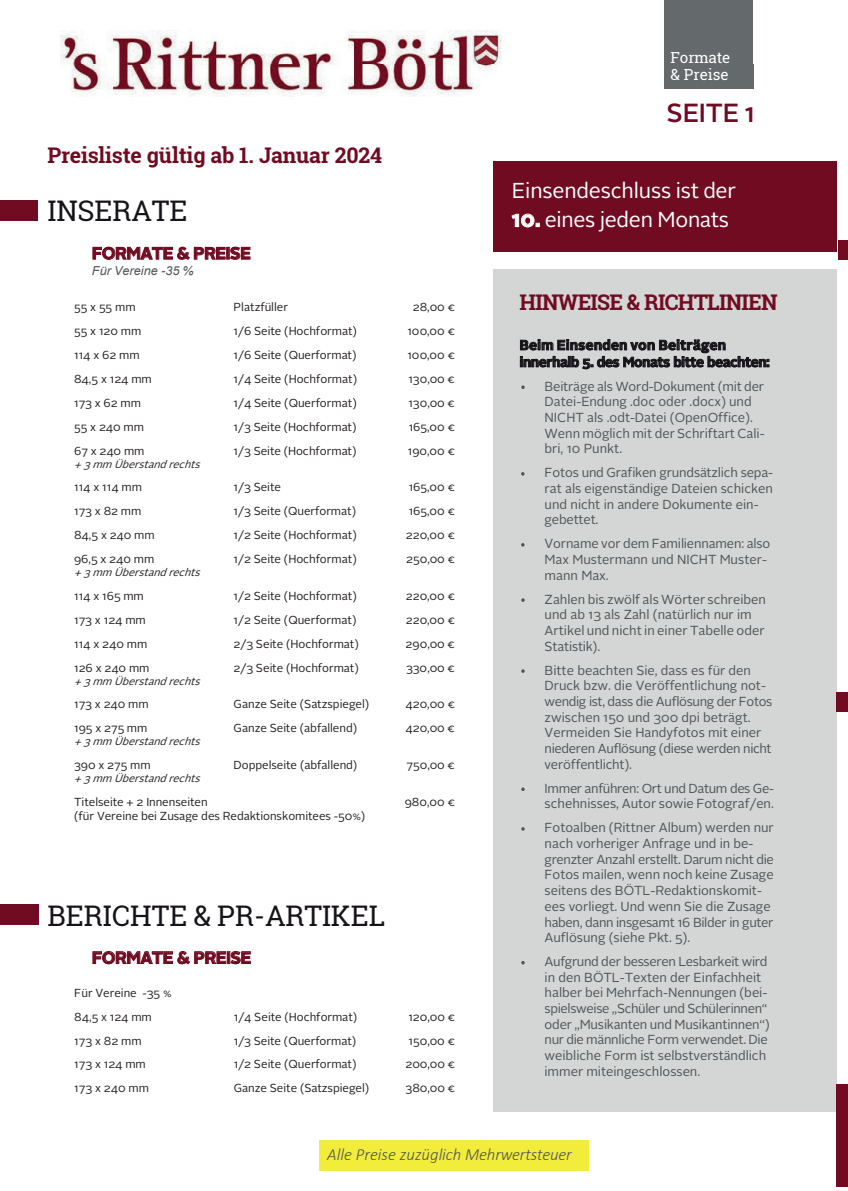
<style>
.page{position:relative;width:848px;height:1191px;background:#fff}
.page>*{position:absolute;margin:0;border:0;box-sizing:border-box;transform-origin:0 0}
.t1{font:28.35px "Roboto Slab";letter-spacing:-.005em;color:#171419}
.t2{font:500 26.1px "Alright Sans";letter-spacing:-.005em;color:#710b22}
.t3{font:21.6px "Alright Sans";letter-spacing:-.01em;color:#fff}
.t4{font:700 21.6px "Roboto Slab";letter-spacing:-.01em;color:#710b22}
.t5{font:700 21.6px "Roboto Slab";letter-spacing:-.04em;color:#710b22}
.t6{font:italic 300 16.95px "Calibri";letter-spacing:-.005em;color:#505457}
.t7{font:700 16.95px "Alright Sans";letter-spacing:-.025em;color:#710b22}
.t8{font:15.3px/16.4px "Roboto Slab";letter-spacing:-.005em;color:#fff}
.t9{font:700 13.8px/17px "Alright Sans";letter-spacing:-.02em;color:#171419}
.t10{font:13.05px/15.6px "Alright Sans";letter-spacing:-.005em;color:#505457}
.t11{font:italic 12.3px "Arial";letter-spacing:.005em;color:#505457}
.t12{font:11.55px/13.8px "Alright Sans";letter-spacing:-.005em;color:#231f20}
.t13{font:italic 10.65px "Alright Sans";color:#231f20}
.s1{font-weight:700}
</style>
<div class="page">
<img style="left:60px;top:31px;width:441px;height:65px">
<div style="left:664px;top:0;width:89px;height:89px;background:#64696c"></div>
<svg style="left:521px;top:385px;width:3px;height:4px"></svg>
<svg style="left:521px;top:472px;width:3px;height:4px"></svg>
<svg style="left:521px;top:543px;width:3px;height:4px"></svg>
<svg style="left:521px;top:598px;width:3px;height:4px"></svg>
<svg style="left:521px;top:669px;width:3px;height:4px"></svg>
<svg style="left:521px;top:787px;width:3px;height:4px"></svg>
<svg style="left:521px;top:827px;width:3px;height:4px"></svg>
<div style="left:0;top:200px;width:37px;height:20px;background:#710b22"></div>
<div style="left:0;top:904px;width:38px;height:21px;background:#710b22"></div>
<div style="left:319px;top:1140px;width:269px;height:30px;background:#f2ec3b"></div>
<div style="left:493px;top:161px;width:343px;height:91px;background:#710b22"></div>
<div style="left:838px;top:240px;width:9px;height:20px;background:#710b22"></div>
<div style="left:836px;top:692px;width:11px;height:20px;background:#710b22"></div>
<img style="left:836px;top:1084px;width:11px;height:102px">
<p class="t8" style="left:670px;top:49px;width:61px">Formate &amp; Preise</p>
<h3 class="t4" style="left:47px;top:140px;width:336px">Preisliste gültig ab 1. Januar 2024</h3>
<h1 class="t1" style="left:47px;top:191px;width:141px">INSERATE</h1>
<p class="t7" style="left:92px;top:241px;width:160px">FORMATE &amp; PREISE</p>
<p class="t11" style="left:92px;top:263px;width:103px">Für Vereine -35 %</p>
<p class="t12" style="left:74px;top:301px;width:63px">55 x 55 mm</p>
<p class="t12" style="left:233px;top:301px;width:56px">Platzfüller</p>
<p class="t12" style="left:412px;top:301px;width:44px">28,00 €</p>
<p class="t12" style="left:74px;top:325px;width:69px">55 x 120 mm</p>
<p class="t12" style="left:233px;top:325px;width:125px">1/6 Seite (Hochformat)</p>
<p class="t12" style="left:407px;top:325px;width:49px">100,00 €</p>
<p class="t12" style="left:74px;top:348px;width:67px">114 x 62 mm</p>
<p class="t12" style="left:233px;top:348px;width:124px">1/6 Seite (Querformat)</p>
<p class="t12" style="left:407px;top:348px;width:49px">100,00 €</p>
<p class="t12" style="left:74px;top:372px;width:79px">84,5 x 124 mm</p>
<p class="t12" style="left:233px;top:372px;width:125px">1/4 Seite (Hochformat)</p>
<p class="t12" style="left:408px;top:372px;width:48px">130,00 €</p>
<p class="t12" style="left:74px;top:396px;width:68px">173 x 62 mm</p>
<p class="t12" style="left:233px;top:396px;width:125px">1/4 Seite (Querformat)</p>
<p class="t12" style="left:408px;top:396px;width:48px">130,00 €</p>
<p class="t12" style="left:74px;top:420px;width:71px">55 x 240 mm</p>
<p class="t12" style="left:233px;top:420px;width:124px">1/3 Seite (Hochformat)</p>
<p class="t12" style="left:408px;top:420px;width:48px">165,00 €</p>
<p class="t12" style="left:74px;top:444px;width:72px">67 x 240 mm</p>
<p class="t13" style="left:74px;top:457px;width:132px">+3mm Überstandrechts</p>
<p class="t12" style="left:233px;top:444px;width:124px">1/3 Seite (Hochformat)</p>
<p class="t12" style="left:407px;top:444px;width:49px">190,00 €</p>
<p class="t12" style="left:74px;top:481px;width:69px">114 x 114 mm</p>
<p class="t12" style="left:233px;top:481px;width:49px">1/3 Seite</p>
<p class="t12" style="left:408px;top:481px;width:48px">165,00 €</p>
<p class="t12" style="left:74px;top:505px;width:69px">173 x 82 mm</p>
<p class="t12" style="left:233px;top:505px;width:124px">1/3 Seite (Querformat)</p>
<p class="t12" style="left:408px;top:505px;width:48px">165,00 €</p>
<p class="t12" style="left:74px;top:528px;width:82px">84,5 x 240 mm</p>
<p class="t12" style="left:233px;top:528px;width:125px">1/2 Seite (Hochformat)</p>
<p class="t12" style="left:405px;top:528px;width:51px">220,00 €</p>
<p class="t12" style="left:74px;top:552px;width:82px">96,5 x 240 mm</p>
<p class="t13" style="left:74px;top:565px;width:132px">+3mm Überstandrechts</p>
<p class="t12" style="left:233px;top:552px;width:125px">1/2 Seite (Hochformat)</p>
<p class="t12" style="left:406px;top:552px;width:50px">250,00 €</p>
<p class="t12" style="left:74px;top:589px;width:71px">114 x 165 mm</p>
<p class="t12" style="left:233px;top:589px;width:125px">1/2 Seite (Hochformat)</p>
<p class="t12" style="left:405px;top:589px;width:51px">220,00 €</p>
<p class="t12" style="left:74px;top:613px;width:73px">173 x 124 mm</p>
<p class="t12" style="left:233px;top:613px;width:124px">1/2 Seite (Querformat)</p>
<p class="t12" style="left:405px;top:613px;width:51px">220,00 €</p>
<p class="t12" style="left:74px;top:637px;width:75px">114 x 240 mm</p>
<p class="t12" style="left:233px;top:637px;width:127px">2/3 Seite (Hochformat)</p>
<p class="t12" style="left:405px;top:637px;width:51px">290,00 €</p>
<p class="t12" style="left:74px;top:661px;width:77px">126 x 240 mm</p>
<p class="t13" style="left:74px;top:674px;width:132px">+3mm Überstandrechts</p>
<p class="t12" style="left:233px;top:661px;width:127px">2/3 Seite (Hochformat)</p>
<p class="t12" style="left:406px;top:661px;width:50px">330,00 €</p>
<p class="t12" style="left:74px;top:698px;width:76px">173 x 240 mm</p>
<p class="t12" style="left:233px;top:698px;width:137px">Ganze Seite (Satzspiegel)</p>
<p class="t12" style="left:405px;top:698px;width:51px">420,00 €</p>
<p class="t12" style="left:74px;top:721px;width:75px">195 x 275 mm</p>
<p class="t13" style="left:74px;top:735px;width:132px">+3mm Überstandrechts</p>
<p class="t12" style="left:233px;top:721px;width:125px">Ganze Seite (abfallend)</p>
<p class="t12" style="left:405px;top:721px;width:51px">420,00 €</p>
<p class="t12" style="left:233px;top:758px;width:125px">Doppelseite (abfallend)</p>
<p class="t12" style="left:406px;top:758px;width:50px">750,00 €</p>
<p class="t12" style="left:74px;top:795px;width:292px">Titelseite + 2 Innenseiten<br>(für Vereine bei Zusage des Redaktionskomitees -50%)</p>
<p class="t12" style="left:405px;top:795px;width:52px">980,00 €</p>
<p class="t12" style="left:74px;top:758px;width:78px">390 x 275 mm</p>
<p class="t13" style="left:74px;top:771px;width:132px">+3mm Überstandrechts</p>
<h1 class="t1" style="left:47px;top:897px;width:339px">BERICHTE &amp; PR-ARTIKEL</h1>
<p class="t7" style="left:92px;top:946px;width:161px">FORMATE &amp; PREISE</p>
<p class="t12" style="left:74px;top:981px;width:99px;line-height:24px">Für Vereine -35 %<br>84,5 x 124 mm</p>
<p class="t12" style="left:234px;top:1010px;width:125px">1/4 Seite (Hochformat)</p>
<p class="t12" style="left:408px;top:1010px;width:48px">120,00 €</p>
<p class="t12" style="left:74px;top:1034px;width:69px">173 x 82 mm</p>
<p class="t12" style="left:234px;top:1034px;width:124px">1/3 Seite (Querformat)</p>
<p class="t12" style="left:408px;top:1034px;width:48px">150,00 €</p>
<p class="t12" style="left:74px;top:1058px;width:73px">173 x 124 mm</p>
<p class="t12" style="left:234px;top:1058px;width:124px">1/2 Seite (Querformat)</p>
<p class="t12" style="left:405px;top:1058px;width:51px">200,00 €</p>
<p class="t12" style="left:74px;top:1082px;width:76px">173 x 240 mm</p>
<p class="t12" style="left:234px;top:1082px;width:137px">Ganze Seite (Satzspiegel)</p>
<p class="t12" style="left:405px;top:1082px;width:51px">380,00 €</p>
<h2 class="t2" style="left:666px;top:95px;width:90px">SEITE 1</h2>
<h3 class="t3" style="left:511px;top:176px;width:225px">Einsendeschluss ist der</h3>
<h3 class="t3" style="left:511px;top:204px;width:219px"><span class="s1">10.</span> eines jeden Monats</h3>
<h3 class="t5" style="left:519px;top:287px;width:259px">HINWEISE &amp; RICHTLINIEN</h3>
<p class="t9" style="left:519px;top:337px;width:251px">Beim Einsenden von Beiträgen innerhalb 5. des Monats bitte beachten:</p>
<p class="t10" style="left:544px;top:379px;width:221px">Beiträge als Word-Dokument (mit der<br>Datei-Endung .doc oder .docx) und<br>NICHT als .odt-Datei (OpenOffice).<br>Wenn möglich mit der Schriftart Cali&shy;bri, 10 Punkt.</p>
<p class="t10" style="left:544px;top:465px;width:230px">Fotos und Grafiken grundsätzlich sepa&shy;rat als eigenständige Dateien schicken und nicht in andere Dokumente ein&shy;gebettet.</p>
<p class="t10" style="left:544px;top:536px;width:227px">Vorname vor dem Familiennamen: also<br>Max Mustermann und NICHT Muster&shy;mann Max.</p>
<p class="t10" style="left:544px;top:591px;width:223px">Zahlen bis zwölf als Wörter schreiben und ab 13 als Zahl (natürlich nur im<br>Artikel und nicht in einer Tabelle oder<br>Statistik).</p>
<p class="t10" style="left:544px;top:662px;width:229px">Bitte beachten Sie, dass es für den Druck bzw. die Veröffentlichung not&shy;wendig ist, dass die Auflösung der Fotos zwischen 150 und 300 dpi beträgt.<br>Vermeiden Sie Handyfotos mit einer niederen Auflösung (diese werden nicht veröffentlicht).</p>
<p class="t10" style="left:544px;top:781px;width:231px">Immer anführen: Ort und Datum des Ge&shy;schehnisses, Autor sowie Fotograf/en.</p>
<p class="t10" style="left:544px;top:820px;width:231px">Fotoalben (Rittner Album) werden nur nach vorheriger Anfrage und in be&shy;grenzter Anzahl erstellt. Darum nicht die Fotos mailen, wenn noch keine Zusage seitens des BÖTL-Redaktionskomit&shy;ees vorliegt. Und wenn Sie die Zusage haben, dann insgesamt 16 Bilder in guter Auflösung (siehe Pkt. 5).</p>
<p class="t10" style="left:544px;top:954px;width:226px">Aufgrund der besseren Lesbarkeit wird in den BÖTL-Texten der Einfachheit halber bei Mehrfach-Nennungen (bei&shy;spielsweise „Schüler und Schülerinnen“ oder „Musikanten und Musikantinnen“) nur die männliche Form verwendet. Die weibliche Form ist selbstverständlich immer miteingeschlossen.</p>
<p class="t6" style="left:327px;top:1143px;width:246px">Alle Preise zuzüglich Mehrwertsteuer</p>
</div>
